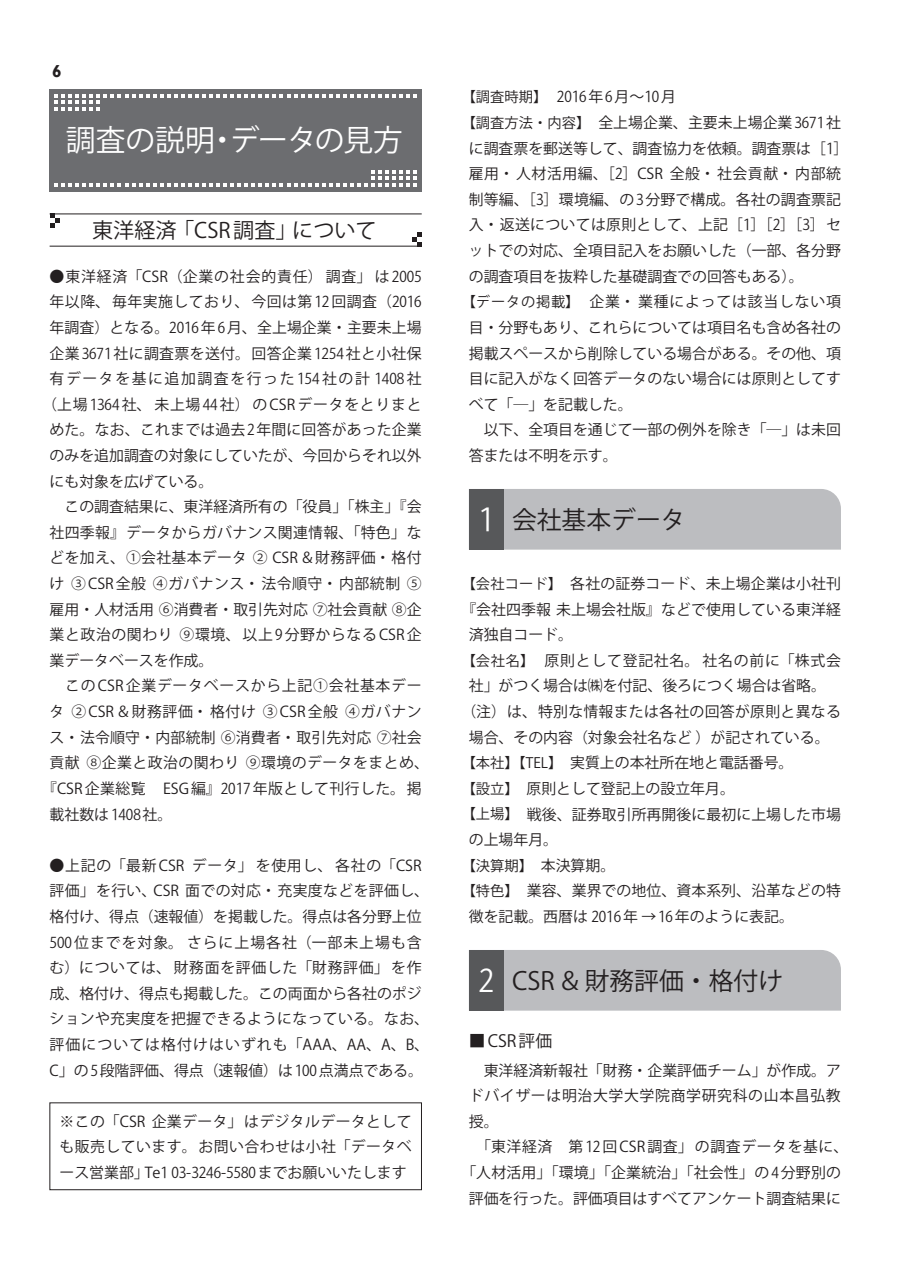
<style>
.page{position:relative;width:903px;height:1275px;background:#fff}
.page>*{position:absolute;margin:0;border:0;box-sizing:border-box;transform-origin:0 0}
.t1{font:29.75px "Koz Go Pr 6 N";color:#fff}
.t2{font:24.85px "Koz Go Pr 6 N";color:#231f20}
.t3{font:21px "Koz Go Pr 6 N";color:#231f20}
.t4{font:700 17.32px "Gill Sans";color:#231f20}
._12Qリュウミン{font:16.8px "Koz Go Pr 6 N";color:#231f20}
._12Qリュウミン-2{font:14.88px/25.6px "Koz Go Pr 6 N";letter-spacing:.005em;color:#231f20}
._12Qリュウミン-3{font:14.88px "Koz Go Pr 6 N";letter-spacing:.05em;color:#231f20}
._12Qリュウミン-4{font:14.88px "Koz Go Pr 6 N";letter-spacing:.03em;color:#231f20}
._12Qリュウミン-5{font:14.88px "Koz Go Pr 6 N";letter-spacing:.025em;color:#231f20}
._12Qリュウミン-6{font:14.88px "Koz Go Pr 6 N";letter-spacing:.055em;color:#231f20}
._12Qリュウミン-7{font:14.88px "Koz Go Pr 6 N";letter-spacing:.035em;color:#231f20}
._12Qリュウミン-8{font:14.88px "Koz Go Pr 6 N";letter-spacing:.105em;color:#231f20}
._12Qリュウミン-9{font:14.88px "Koz Go Pr 6 N";letter-spacing:.04em;color:#231f20}
.s1{font-size:14.17px}
.s2{font-size:30.97px;color:#fff}
</style>
<div class="page">
<div style="left:50px;top:89px;width:372px;height:102px;background:#6c6d70"></div>
<svg style="left:54px;top:94px;width:363px;height:17px"></svg>
<svg style="left:54px;top:170px;width:363px;height:17px"></svg>
<hr style="left:50px;top:246px;width:372px;height:1px;background:#231f20">
<hr style="left:50px;top:213px;width:372px;height:1px;background:#231f20">
<svg style="left:50px;top:213px;width:10px;height:15px"></svg>
<svg style="left:412px;top:232px;width:10px;height:15px"></svg>
<div style="left:504px;top:489px;width:337px;height:61px;background:#bcbdc0"></div>
<div style="left:469px;top:489px;width:35px;height:61px;background:#57585a"></div>
<div style="left:504px;top:950px;width:337px;height:61px;background:#bcbdc0"></div>
<div style="left:469px;top:950px;width:35px;height:61px;background:#57585a"></div>
<div style="left:50px;top:1103px;width:372px;height:87px;border:1px solid #231f20"></div>
<p class="t4" style="left:52px;top:61px;width:11px">6</p>
<p class="t1" style="left:66px;top:124px;width:338px">調査の説明・データの見方</p>
<p class="t3" style="left:92px;top:218px;width:286px">東洋経済「CSR 調査」について</p>
<p class="_12Qリュウミン-6" style="left:50px;top:268px;width:374px">●東洋経済「CSR（企業の社会的責任）調査」は2005</p>
<p class="_12Qリュウミン-7" style="left:50px;top:293px;width:374px">年以降、毎年実施しており、今回は第12回調査（2016</p>
<p class="_12Qリュウミン-2" style="left:50px;top:315px;width:374px">年調査）となる。2016 年 6 月、全上場企業・主要未上場</p>
<p class="_12Qリュウミン-5" style="left:50px;top:345px;width:374px">企業 3671 社に調査票を送付。回答企業 1254 社と小社保</p>
<p class="_12Qリュウミン-8" style="left:50px;top:370px;width:374px">有データを基に追加調査を行った154社の計 1408社</p>
<p class="_12Qリュウミン-3" style="left:42px;top:396px;width:381px">（上場1364社、未上場44社）のCSRデータをとりまと</p>
<p class="_12Qリュウミン-2" style="left:50px;top:417px;width:373px">めた。なお、これまでは過去 2 年間に回答があった企業</p>
<p class="_12Qリュウミン-2" style="left:50px;top:443px;width:374px">のみを追加調査の対象にしていたが、今回からそれ以外</p>
<p class="_12Qリュウミン-2" style="left:50px;top:469px;width:165px">にも対象を広げている。</p>
<p class="_12Qリュウミン-2" style="left:50px;top:494px;width:374px;text-align:justify">　この調査結果に、東洋経済所有の「役員」「株主」『会社四季報』データからガバナンス関連情報、「特色」などを加え、①会社基本データ ② CSR ＆財務評価・格付け ③CSR全般 ④ガバナンス・法令順守・内部統制 ⑤雇用・人材活用 ⑥消費者・取引先対応 ⑦社会貢献 ⑧企業と政治の関わり ⑨環境、以上9分野からなるCSR企業データベースを作成。</p>
<p class="_12Qリュウミン-3" style="left:50px;top:678px;width:374px">　このCSR企業データベースから上記①会社基本デー</p>
<p class="_12Qリュウミン-9" style="left:50px;top:703px;width:374px">タ ②CSR＆財務評価・格付け ③CSR全般 ④ガバナン</p>
<p class="_12Qリュウミン-2" style="left:50px;top:725px;width:374px">ス・法令順守・内部統制 ⑥消費者・取引先対応 ⑦社会</p>
<p class="_12Qリュウミン-4" style="left:50px;top:754px;width:381px">貢献 ⑧企業と政治の関わり ⑨環境のデータをまとめ、</p>
<p class="_12Qリュウミン-4" style="left:42px;top:780px;width:381px">『CSR 企業総覧　 ESG 編』2017 年版として刊行した。掲</p>
<p class="_12Qリュウミン-2" style="left:50px;top:802px;width:124px">載社数は 1408 社。</p>
<p class="_12Qリュウミン-2" style="left:50px;top:853px;width:381px">●上記の「最新CSR データ」を使用し、各社の「CSR評価」を行い、CSR 面での対応・充実度などを評価し、格付け、得点（速報値）を掲載した。得点は各分野上位<br>500位までを対象。さらに上場各社（一部未上場も含む）については、財務面を評価した「財務評価」を作成、格付け、得点も掲載した。この両面から各社のポジションや充実度を把握できるようになっている。なお、評価については格付けはいずれも「AAA、AA、A、B、<br>C」の 5 段階評価、得点（速報値）は 100 点満点である。</p>
<p class="_12Qリュウミン-2" style="left:60px;top:1109px;width:354px;text-align:justify">※この「CSR 企業データ」はデジタルデータとしても販売しています。お問い合わせは小社「データベース営業部」Te1 03-3246-5580 までお願いいたします</p>
<p class="_12Qリュウミン-2" style="left:462px;top:84px;width:216px"><span class="s1">【調査時期】</span> 2016 年 6 月～10 月</p>
<p class="_12Qリュウミン-2" style="left:469px;top:110px;width:381px;text-indent:-7px"><span class="s1">【調査方法・内容】</span>全上場企業、主要未上場企業 3671 社に調査票を郵送等して、調査協力を依頼。調査票は［1］雇用・人材活用編、［2］CSR 全般・社会貢献・内部統制等編、［3］環境編、の 3 分野で構成。各社の調査票記入・返送については原則として、上記［1］［2］［3］セットでの対応、全項目記入をお願いした（一部、各分野の調査項目を抜粋した基礎調査での回答もある）。</p>
<p class="_12Qリュウミン-2" style="left:469px;top:289px;width:374px;text-align:justify;text-indent:-7px"><span class="s1">【データの掲載】</span> 企業・業種によっては該当しない項目・分野もあり、これらについては項目名も含め各社の掲載スペースから削除している場合がある。その他、項目に記入がなく回答データのない場合には原則としてすべて「―」を記載した。</p>
<p class="_12Qリュウミン-2" style="left:469px;top:417px;width:374px">　以下、全項目を通じて一部の例外を除き「―」は未回答または不明を示す。</p>
<p class="t2" style="left:478px;top:506px;width:209px"><span class="s2">1</span> 会社基本データ</p>
<p class="_12Qリュウミン-2" style="left:462px;top:571px;width:381px"><span class="s1">【会社コード】</span>　各社の証券コード、未上場企業は小社刊</p>
<p class="_12Qリュウミン-2" style="left:461px;top:597px;width:381px">『会社四季報 未上場会社版』などで使用している東洋経</p>
<p class="_12Qリュウミン-2" style="left:469px;top:622px;width:106px">済独自コード。</p>
<p class="_12Qリュウミン-2" style="left:462px;top:648px;width:381px;text-align:center"><span class="s1">【会社名】</span>　原則として登記社名。社名の前に「株式会社」がつく場合は㈱を付記、後ろにつく場合は省略。</p>
<p class="_12Qリュウミン-2" style="left:461px;top:699px;width:381px;text-align:center">（注）は、特別な情報または各社の回答が原則と異なる場合、その内容（対象会社名など ）が記されている。</p>
<p class="_12Qリュウミン-2" style="left:462px;top:750px;width:333px"><span class="s1">【本社】【TEL】</span>　実質上の本社所在地と電話番号。</p>
<p class="_12Qリュウミン-2" style="left:462px;top:776px;width:275px"><span class="s1">【設立】</span>　原則として登記上の設立年月。</p>
<p class="_12Qリュウミン-2" style="left:469px;top:802px;width:374px;text-indent:-7px"><span class="s1">【上場】</span>　戦後、証券取引所再開後に最初に上場した市場の上場年月。</p>
<p class="_12Qリュウミン-2" style="left:462px;top:853px;width:155px"><span class="s1">【決算期】</span>　本決算期。</p>
<p class="_12Qリュウミン-2" style="left:469px;top:878px;width:374px;text-indent:-7px"><span class="s1">【特色】</span>　業容、業界での地位、資本系列、沿革などの特徴を記載。西暦は 2016 年 → 16 年のように表記。</p>
<p class="t2" style="left:478px;top:967px;width:306px"><span class="s2">2</span> CSR ＆財務評価・格付け</p>
<p class="_12Qリュウミン" style="left:469px;top:1031px;width:85px">■ CSR 評価</p>
<p class="_12Qリュウミン-2" style="left:469px;top:1058px;width:374px;text-align:justify">　東洋経済新報社「財務・企業評価チーム」が作成。アドバイザーは明治大学大学院商学研究科の山本昌弘教授。</p>
<p class="_12Qリュウミン-2" style="left:461px;top:1134px;width:388px;text-align:center">　「東洋経済　第12回CSR調査」の調査データを基に、「人材活用」「環境」「企業統治」「社会性」の 4 分野別の評価を行った。評価項目はすべてアンケート調査結果に</p>
</div>
